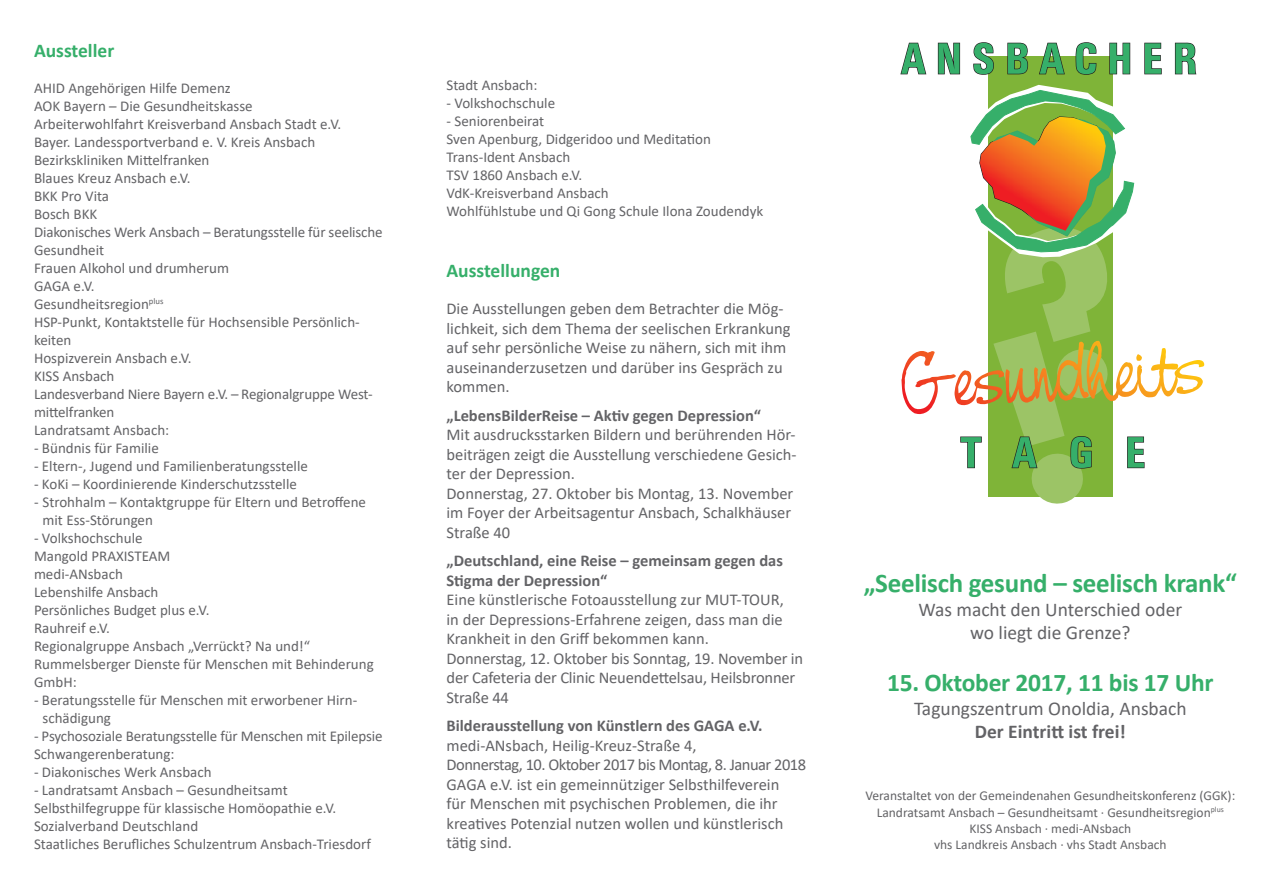
<style>
.page{position:relative;width:1263px;height:893px;background:#fff}
.page>*{position:absolute;margin:0;border:0;box-sizing:border-box;transform-origin:0 0}
.t1{font:700 27px "Calibri";letter-spacing:-.01em;color:#36af6a}
.t2{font:700 25.5px "Calibri";letter-spacing:-.01em;color:#36af6a}
.t3{font:19.5px/23.4px "Calibri";color:#636366;text-align:center}
.t4{font:700 19.5px "Calibri";color:#36af6a}
.t5{font:700 19.5px "Calibri";color:#636366}
.t6{font:16.5px/19.5px "Calibri";color:#636366}
.t7{font:700 16.5px/19.5px "Calibri";color:#636366}
.t8{font:15px/18px "Calibri";color:#636366}
.t9{font:13.5px/16.2px "Calibri";color:#636366;text-align:center}
</style>
<div class="page">
<svg style="left:900px;top:42px;width:27px;height:33px"></svg>
<svg style="left:1174px;top:42px;width:23px;height:33px"></svg>
<img style="left:1162px;top:348px;width:42px;height:49px">
<svg style="left:937px;top:42px;width:225px;height:462px"></svg>
<h3 class="t4" style="left:34px;top:37px;width:82px">Aussteller</h3>
<p class="t8" style="left:34px;top:79px;width:350px">AHID Angehörigen Hilfe Demenz<br>AOK Bayern – Die Gesundheitskasse<br>Arbeiterwohlfahrt Kreisverband Ansbach Stadt e.V.<br>Bayer. Landessportverband e. V. Kreis Ansbach<br>Bezirkskliniken Mittelfranken<br>Blaues Kreuz Ansbach e.V.<br>BKK Pro Vita<br>Bosch BKK<br>Diakonisches Werk Ansbach – Beratungsstelle für seelische<br>Gesundheit<br>Frauen Alkohol und drumherum<br>GAGA e.V.<br>Gesundheitsregion<sup>plus<br></sup>HSP-Punkt, Kontaktstelle für Hochsensible Persönlich&shy;keiten<br>Hospizverein Ansbach e.V.<br>KISS Ansbach<br>Landesverband Niere Bayern e.V. – Regionalgruppe West&shy;mittelfranken<br>Landratsamt Ansbach:</p>
<p class="t8" style="left:34px;top:439px;width:126px">- Bündnis für Familie</p>
<p class="t8" style="left:34px;top:457px;width:275px">- Eltern-, Jugend und Familienberatungsstelle</p>
<p class="t8" style="left:34px;top:475px;width:264px">- KoKi – Koordinierende Kinderschutzsstelle</p>
<p class="t8" style="left:43px;top:493px;width:325px;text-indent:-9px">- Strohhalm – Kontaktgruppe für Eltern und Betroffene mit Ess-Störungen</p>
<p class="t8" style="left:34px;top:529px;width:341px">- Volkshochschule<br>Mangold PRAXISTEAM<br>medi-ANsbach<br>Lebenshilfe Ansbach<br>Persönliches Budget plus e.V.<br>Rauhreif e.V.<br>Regionalgruppe Ansbach „Verrückt? Na und!“<br>Rummelsberger Dienste für Menschen mit Behinderung<br>GmbH:</p>
<p class="t8" style="left:43px;top:691px;width:316px;text-indent:-9px">- Beratungsstelle für Menschen mit erworbener Hirn&shy;schädigung</p>
<p class="t8" style="left:34px;top:727px;width:350px">- Psychosoziale Beratungsstelle für Menschen mit Epilepsie<br>Schwangerenberatung:</p>
<p class="t8" style="left:34px;top:763px;width:179px">- Diakonisches Werk Ansbach</p>
<p class="t8" style="left:34px;top:781px;width:338px">- Landratsamt Ansbach – Gesundheitsamt Selbsthilfegruppe für klassische Homöopathie e.V.<br>Sozialverband Deutschland<br>Staatliches Berufliches Schulzentrum Ansbach-Triesdorf</p>
<p class="t8" style="left:446px;top:75px;width:92px">Stadt Ansbach:</p>
<p class="t8" style="left:446px;top:93px;width:110px">- Volkshochschule</p>
<p class="t8" style="left:446px;top:111px;width:318px">- Seniorenbeirat<br>Sven Apenburg, Didgeridoo und Meditation<br>Trans-Ident Ansbach<br>TSV 1860 Ansbach e.V.<br>VdK-Kreisverband Ansbach<br>Wohlfühlstube und Qi Gong Schule Ilona Zoudendyk</p>
<h3 class="t4" style="left:446px;top:256px;width:115px">Ausstellungen</h3>
<p class="t6" style="left:446px;top:299px;width:345px">Die Ausstellungen geben dem Betrachter die Mög&shy;lichkeit, sich dem Thema der seelischen Erkrankung auf sehr persönliche Weise zu nähern, sich mit ihm auseinanderzusetzen und darüber ins Gespräch zu kommen.</p>
<p class="t7" style="left:446px;top:405px;width:316px">„LebensBilderReise – Aktiv gegen Depression“</p>
<p class="t6" style="left:446px;top:425px;width:352px">Mit ausdrucksstarken Bildern und berührenden Hör&shy;beiträgen zeigt die Ausstellung verschiedene Gesich&shy;ter der Depression.<br>Donnerstag, 27. Oktober bis Montag, 13. November im Foyer der Arbeitsagentur Ansbach, Schalkhäuser Straße 40</p>
<p class="t7" style="left:446px;top:551px;width:338px">„Deutschland, eine Reise – gemeinsam gegen das<br>Stigma der Depression“</p>
<p class="t6" style="left:446px;top:590px;width:358px">Eine künstlerische Fotoausstellung zur MUT-TOUR,<br>in der Depressions-Erfahrene zeigen, dass man die Krankheit in den Griff bekommen kann.<br>Donnerstag, 12. Oktober bis Sonntag, 19. November in der Cafeteria der Clinic Neuendettelsau, Heilsbronner Straße 44</p>
<p class="t7" style="left:446px;top:716px;width:318px">Bilderausstellung von Künstlern des GAGA e.V.</p>
<p class="t6" style="left:446px;top:735px;width:361px">medi-ANsbach, Heilig-Kreuz-Straße 4,<br>Donnerstag, 10. Oktober 2017 bis Montag, 8. Januar 2018<br>GAGA e.V. ist ein gemeinnütziger Selbsthilfeverein<br>für Menschen mit psychischen Problemen, die ihr kreatives Potenzial nutzen wollen und künstlerisch tätig sind.</p>
<h1 class="t1" style="left:864px;top:564px;width:375px">„Seelisch gesund – seelisch krank“</h1>
<h3 class="t3" style="left:918px;top:597px;width:265px">Was macht den Unterschied oder wo liegt die Grenze?</h3>
<h2 class="t2" style="left:887px;top:665px;width:328px">15. Oktober 2017, 11 bis 17 Uhr</h2>
<h3 class="t3" style="left:914px;top:696px;width:274px">Tagungszentrum Onoldia, Ansbach</h3>
<h3 class="t5" style="left:975px;top:718px;width:153px">Der Eintritt ist frei!</h3>
<p class="t9" style="left:865px;top:787px;width:371px">Veranstaltet von der Gemeindenahen Gesundheitskonferenz (GGK):<br>Landratsamt Ansbach – Gesundheitsamt · Gesundheitsregion<sup>plus </sup>KISS Ansbach · medi-ANsbach<br>vhs Landkreis Ansbach · vhs Stadt Ansbach</p>
</div>
